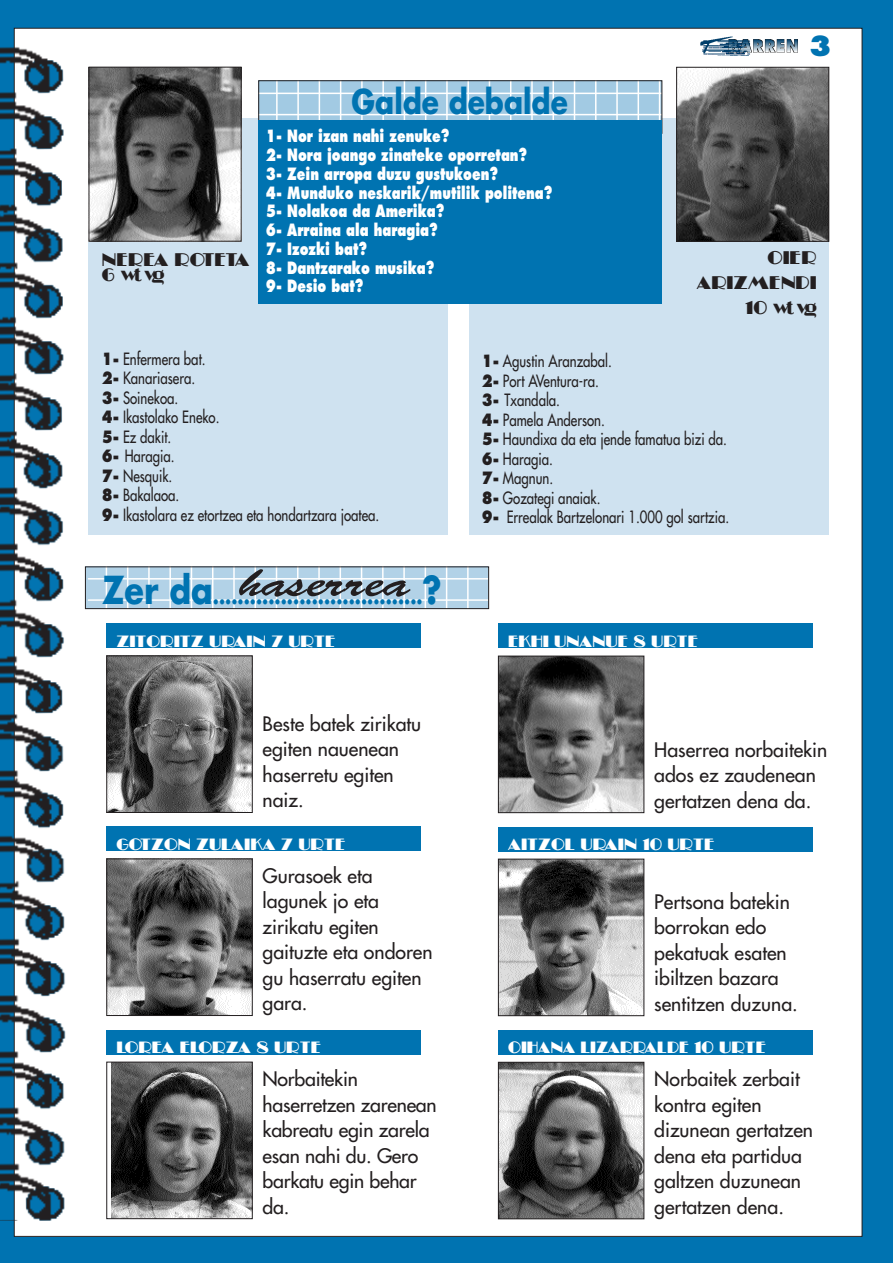
<style>
.page{position:relative;width:893px;height:1263px;background:#0073b1}
.page>*{position:absolute;margin:0;border:0;box-sizing:border-box;transform-origin:0 0}
.t1{font:40.5px "Brush Script";color:#231f20;scale:1.3 1}
.t2{font:700 33px "Futura";color:#0073b1;scale:.85 1}
.t3{font:800 27px "Futura";color:#0073b1}
.t4{font:700 22.5px "Futura";color:#0073b1;scale:.8 1}
.t5{font:21px/25.2px "Miami Nights";color:#231f20;text-align:right}
.t6{font:21px/15.8px "Miami Nights";letter-spacing:-.02em;color:#231f20}
.t7{font:19.5px/25.5px "Futura";color:#231f20}
.t8{font:18.75px "Miami Nights";color:#fff}
.t9{font:18.75px "Miami Nights";color:#fff;scale:.95 1}
.t10{font:16.5px/19.5px "Futura";color:#231f20;scale:.8 1}
.t11{font:800 16.5px/18.8px "Futura";color:#fff;scale:.75 1}
.s1{font-weight:800}
.s2{font-size:37.5px}
</style>
<div class="page">
<div style="left:14px;top:28px;width:848px;height:1208px;background:#fff"></div>
<img style="left:701px;top:36px;width:96px;height:20px">
<div style="left:85px;top:566px;width:404px;height:43px;background:#b2d2e7"></div>
<hr style="left:88px;top:578px;width:741px;height:1px;background:#fff">
<hr style="left:88px;top:599px;width:741px;height:2px;background:#fff">
<hr style="left:106px;top:562px;width:1px;height:63px;background:#fff">
<hr style="left:127px;top:562px;width:1px;height:63px;background:#fff">
<hr style="left:148px;top:562px;width:2px;height:63px;background:#fff">
<hr style="left:169px;top:562px;width:2px;height:63px;background:#fff">
<hr style="left:191px;top:562px;width:1px;height:63px;background:#fff">
<hr style="left:212px;top:562px;width:1px;height:63px;background:#fff">
<hr style="left:233px;top:562px;width:2px;height:63px;background:#fff">
<hr style="left:254px;top:562px;width:2px;height:63px;background:#fff">
<hr style="left:276px;top:562px;width:1px;height:63px;background:#fff">
<hr style="left:297px;top:562px;width:2px;height:63px;background:#fff">
<hr style="left:318px;top:562px;width:2px;height:63px;background:#fff">
<hr style="left:340px;top:562px;width:1px;height:63px;background:#fff">
<hr style="left:361px;top:562px;width:1px;height:63px;background:#fff">
<hr style="left:382px;top:562px;width:2px;height:63px;background:#fff">
<hr style="left:403px;top:562px;width:2px;height:63px;background:#fff">
<hr style="left:425px;top:562px;width:1px;height:63px;background:#fff">
<hr style="left:446px;top:562px;width:1px;height:63px;background:#fff">
<hr style="left:467px;top:562px;width:2px;height:63px;background:#fff">
<div style="left:85px;top:566px;width:404px;height:43px;border:1px solid #231f20"></div>
<img style="left:108px;top:657px;width:143px;height:154px">
<div style="left:106px;top:655px;width:147px;height:158px;border:1px solid #231f20"></div>
<div style="left:106px;top:624px;width:315px;height:24px;background:#0073b1"></div>
<img style="left:500px;top:658px;width:142px;height:153px">
<div style="left:498px;top:656px;width:146px;height:157px;border:1px solid #231f20"></div>
<div style="left:498px;top:624px;width:314px;height:24px;background:#0073b1"></div>
<img style="left:108px;top:860px;width:143px;height:154px">
<div style="left:106px;top:858px;width:147px;height:158px;border:1px solid #231f20"></div>
<div style="left:106px;top:827px;width:315px;height:24px;background:#0073b1"></div>
<img style="left:500px;top:861px;width:142px;height:153px">
<div style="left:498px;top:859px;width:146px;height:157px;border:1px solid #231f20"></div>
<div style="left:498px;top:827px;width:314px;height:24px;background:#0073b1"></div>
<img style="left:111px;top:1064px;width:140px;height:153px">
<div style="left:106px;top:1062px;width:147px;height:157px;border:1px solid #231f20"></div>
<div style="left:106px;top:1030px;width:315px;height:24px;background:#0073b1"></div>
<img style="left:500px;top:1064px;width:142px;height:153px">
<div style="left:498px;top:1062px;width:146px;height:157px;border:1px solid #231f20"></div>
<div style="left:498px;top:1030px;width:314px;height:24px;background:#0073b1"></div>
<div style="left:89px;top:119px;width:359px;height:416px;background:#cfe2f0"></div>
<div style="left:469px;top:119px;width:360px;height:416px;background:#cfe2f0"></div>
<img style="left:91px;top:69px;width:149px;height:171px">
<div style="left:89px;top:67px;width:153px;height:175px;border:1px solid #231f20"></div>
<img style="left:678px;top:69px;width:149px;height:171px">
<div style="left:676px;top:67px;width:153px;height:175px;border:1px solid #231f20"></div>
<div style="left:258px;top:80px;width:404px;height:54px;background:#a2cae3"></div>
<hr style="left:258px;top:93px;width:410px;height:1px;background:#fff">
<hr style="left:258px;top:114px;width:410px;height:1px;background:#fff">
<hr style="left:276px;top:77px;width:2px;height:59px;background:#fff">
<hr style="left:297px;top:80px;width:2px;height:51px;background:#fff">
<hr style="left:319px;top:77px;width:1px;height:55px;background:#fff">
<hr style="left:340px;top:77px;width:1px;height:63px;background:#fff">
<hr style="left:361px;top:77px;width:2px;height:63px;background:#fff">
<hr style="left:382px;top:77px;width:2px;height:63px;background:#fff">
<hr style="left:404px;top:77px;width:1px;height:63px;background:#fff">
<hr style="left:425px;top:77px;width:1px;height:63px;background:#fff">
<hr style="left:446px;top:77px;width:2px;height:63px;background:#fff">
<hr style="left:467px;top:77px;width:2px;height:63px;background:#fff">
<hr style="left:489px;top:77px;width:1px;height:63px;background:#fff">
<hr style="left:510px;top:77px;width:1px;height:63px;background:#fff">
<hr style="left:531px;top:77px;width:2px;height:63px;background:#fff">
<hr style="left:552px;top:77px;width:2px;height:63px;background:#fff">
<hr style="left:574px;top:77px;width:1px;height:63px;background:#fff">
<hr style="left:595px;top:77px;width:1px;height:56px;background:#fff">
<hr style="left:616px;top:77px;width:2px;height:56px;background:#fff">
<hr style="left:638px;top:77px;width:1px;height:56px;background:#fff">
<hr style="left:659px;top:77px;width:1px;height:56px;background:#fff">
<div style="left:258px;top:80px;width:404px;height:54px;border:1px solid #231f20"></div>
<div style="left:258px;top:121px;width:404px;height:183px;background:#0073b1"></div>
<img style="left:0;top:43px;width:89px;height:1177px">
<h2 class="t2" style="left:352px;top:87px;width:256px">Galde debalde</h2>
<h3 class="t3" style="left:809px;top:34px;width:24px">3</h3>
<p class="t11" style="left:266px;top:128px;width:384px">1- Nor izan nahi zenuke?<br>2- Nora joango zinateke oporretan?<br>3- Zein arropa duzu gustukoen?<br>4- Munduko neskarik/mutilik politena?<br>5- Nolakoa da Amerika?<br>6- Arraina ala haragia?<br>7- Izozki bat?<br>8- Dantzarako musika?<br>9- Desio bat?</p>
<p class="t5" style="left:697px;top:246px;width:121px">OIER<br>ARIZMENDI<br>10 URTE</p>
<p class="t10" style="left:482px;top:353px;width:311px"><span class="s1">1-</span> Agustin Aranzabal.<br><span class="s1">2-</span> Port AVentura-ra.<br><span class="s1">3-</span> Txandala.<br><span class="s1">4-</span> Pamela Anderson.<br><span class="s1">5-</span> Haundixa da eta jende famatua bizi da.<br><span class="s1">6-</span> Haragia.<br><span class="s1">7-</span> Magnun.<br><span class="s1">8-</span> Gozategi anaiak.<br><span class="s1">9-</span> Errealak Bartzelonari 1.000 gol sartzia.</p>
<p class="t6" style="left:102px;top:252px;width:149px">NEREA ROTETA<br>6 URTE</p>
<p class="t10" style="left:102px;top:350px;width:348px"><span class="s1">1-</span> Enfermera bat.<br><span class="s1">2-</span> Kanariasera.<br><span class="s1">3-</span> Soinekoa.<br><span class="s1">4-</span> Ikastolako Eneko.<br><span class="s1">5-</span> Ez dakit.<br><span class="s1">6-</span> Haragia.<br><span class="s1">7-</span> Nesquik.<br><span class="s1">8-</span> Bakalaoa.<br><span class="s1">9-</span> Ikastolara ez etortzea eta hondartzara joatea.</p>
<h1 class="t1" style="left:240px;top:567px;width:133px">haserrea</h1>
<p class="t4" style="left:102px;top:585px;width:426px"><span class="s2">Zer da</span>..................................<span class="s2">?</span></p>
<p class="t8" style="left:116px;top:632px;width:221px">ZITORITZ URAIN 7 URTE</p>
<p class="t7" style="left:263px;top:712px;width:160px">Beste batek zirikatu egiten nauenean haserretu egiten naiz.</p>
<p class="t8" style="left:116px;top:835px;width:231px">GOTZON ZULAIKA 7 URTE</p>
<p class="t7" style="left:263px;top:864px;width:172px">Gurasoek eta lagunek jo eta zirikatu egiten gaituzte eta ondoren gu haserratu egiten gara.</p>
<p class="t8" style="left:116px;top:1039px;width:206px">LOREA ELORZA 8 URTE</p>
<p class="t7" style="left:263px;top:1067px;width:176px">Norbaitekin haserretzen zarenean kabreatu egin zarela esan nahi du. Gero barkatu egin behar da.</p>
<p class="t8" style="left:508px;top:633px;width:192px">EKHI UNANUE 8 URTE</p>
<p class="t7" style="left:654px;top:738px;width:175px">Haserrea norbaitekin ados ez zaudenean gertatzen dena da.</p>
<p class="t8" style="left:508px;top:836px;width:208px">AITZOL URAIN 10 URTE</p>
<p class="t7" style="left:654px;top:890px;width:145px">Pertsona batekin borrokan edo pekatuak esaten ibiltzen bazara sentitzen duzuna.</p>
<p class="t9" style="left:508px;top:1039px;width:274px">OIHANA LIZARRALDE 10 URTE</p>
<p class="t7" style="left:654px;top:1067px;width:160px">Norbaitek zerbait kontra egiten dizunean gertatzen dena eta partidua galtzen duzunean gertatzen dena.</p>
</div>
